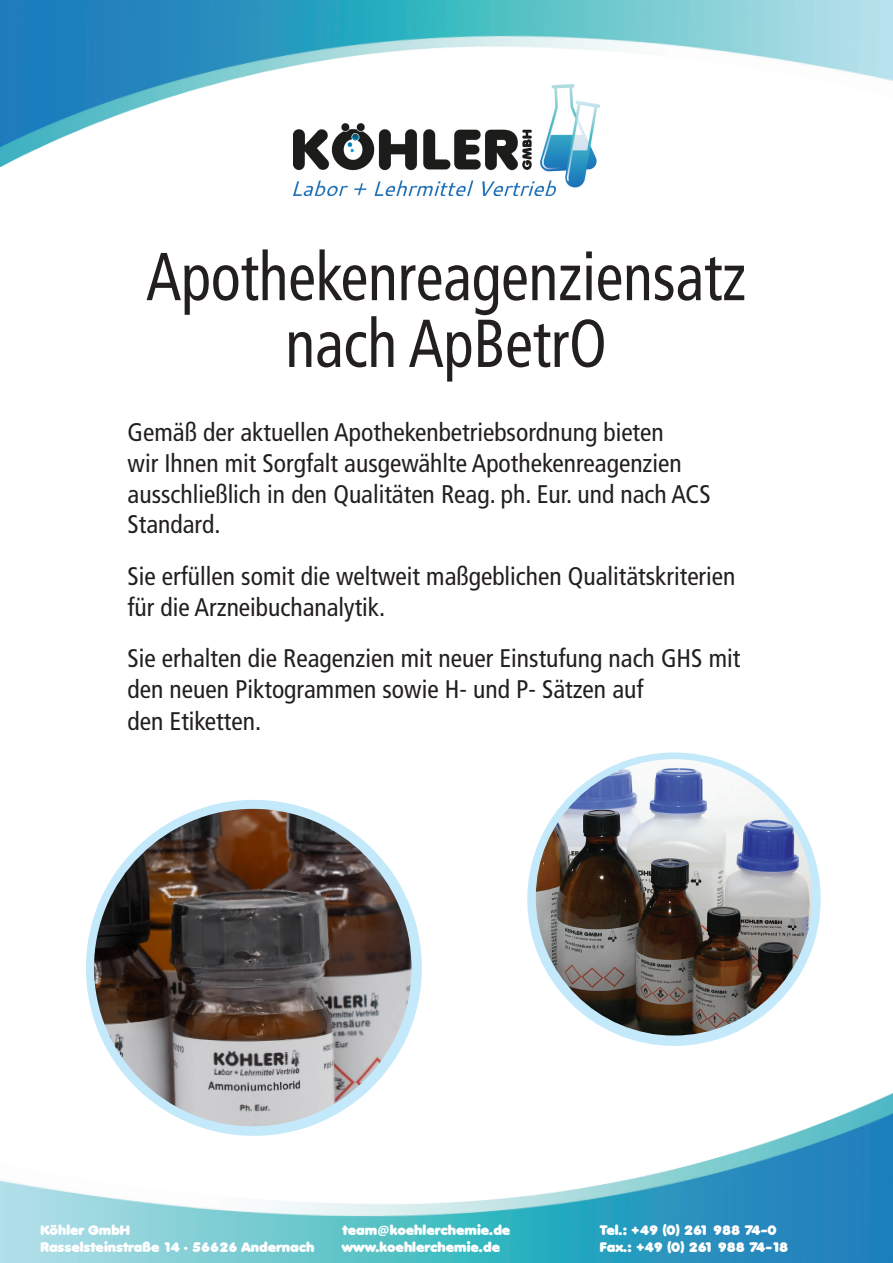
<style>
.page{position:relative;width:893px;height:1263px;background:#fff}
.page>*{position:absolute;margin:0;border:0;box-sizing:border-box;transform-origin:0 0}
.t1{font:condensed 67.65px/66.8px "Frutiger LT Std";color:#231f20;text-align:center;scale:.91 1}
.t2{font:condensed 25.5px/30.6px "Frutiger LT Std";color:#231f20}
.t3{font:900 13.5px "Roland Becker";color:#fff}
.s1{font-family:"Calibri";font-weight:700}
</style>
<div class="page">
<img style="left:0;top:1041px;width:893px;height:222px">
<img style="left:0;top:0;width:893px;height:196px">
<img style="left:294px;top:84px;width:305px;height:111px">
<div style="left:86px;top:800px;width:336px;height:336px;background:#c3e9fa;border-radius:50%"></div>
<img style="left:94px;top:809px;width:317px;height:317px;border-radius:159px">
<div style="left:527px;top:752px;width:294px;height:294px;background:#c3e9fa;border-radius:50%"></div>
<img style="left:536px;top:759px;width:276px;height:276px;border-radius:138px">
<h1 class="t1" style="left:146px;top:244px;width:661px">Apothekenreagenziensatz nach ApBetrO</h1>
<p class="t2" style="left:128px;top:417px;width:585px">Gemäß der aktuellen Apothekenbetriebsordnung bieten<br>wir Ihnen mit Sorgfalt ausgewählte Apothekenreagenzien ausschließlich in den Qualitäten Reag. ph. Eur. und nach ACS Standard.</p>
<p class="t2" style="left:128px;top:561px;width:609px">Sie erfüllen somit die weltweit maßgeblichen Qualitätskriterien für die Arzneibuchanalytik.</p>
<p class="t2" style="left:128px;top:643px;width:614px;line-height:31.5px">Sie erhalten die Reagenzien mit neuer Einstufung nach GHS mit den neuen Piktogrammen sowie H- und P- Sätzen auf<br>den Etiketten.</p>
<p class="t3" style="left:40px;top:1221px;width:91px">Köhler GmbH</p>
<p class="t3" style="left:342px;top:1221px;width:169px">team<span class="s1">@</span>koehlerchemie.de</p>
<p class="t3" style="left:600px;top:1221px;width:178px">Tel.: +49 (0) 261 988 74-0</p>
<p class="t3" style="left:40px;top:1238px;width:276px">Rasselsteinstraße 14 · 56626 Andernach</p>
<p class="t3" style="left:342px;top:1238px;width:160px">www.koehlerchemie.de</p>
<p class="t3" style="left:600px;top:1238px;width:190px">Fax.: +49 (0) 261 988 74-18</p>
</div>
